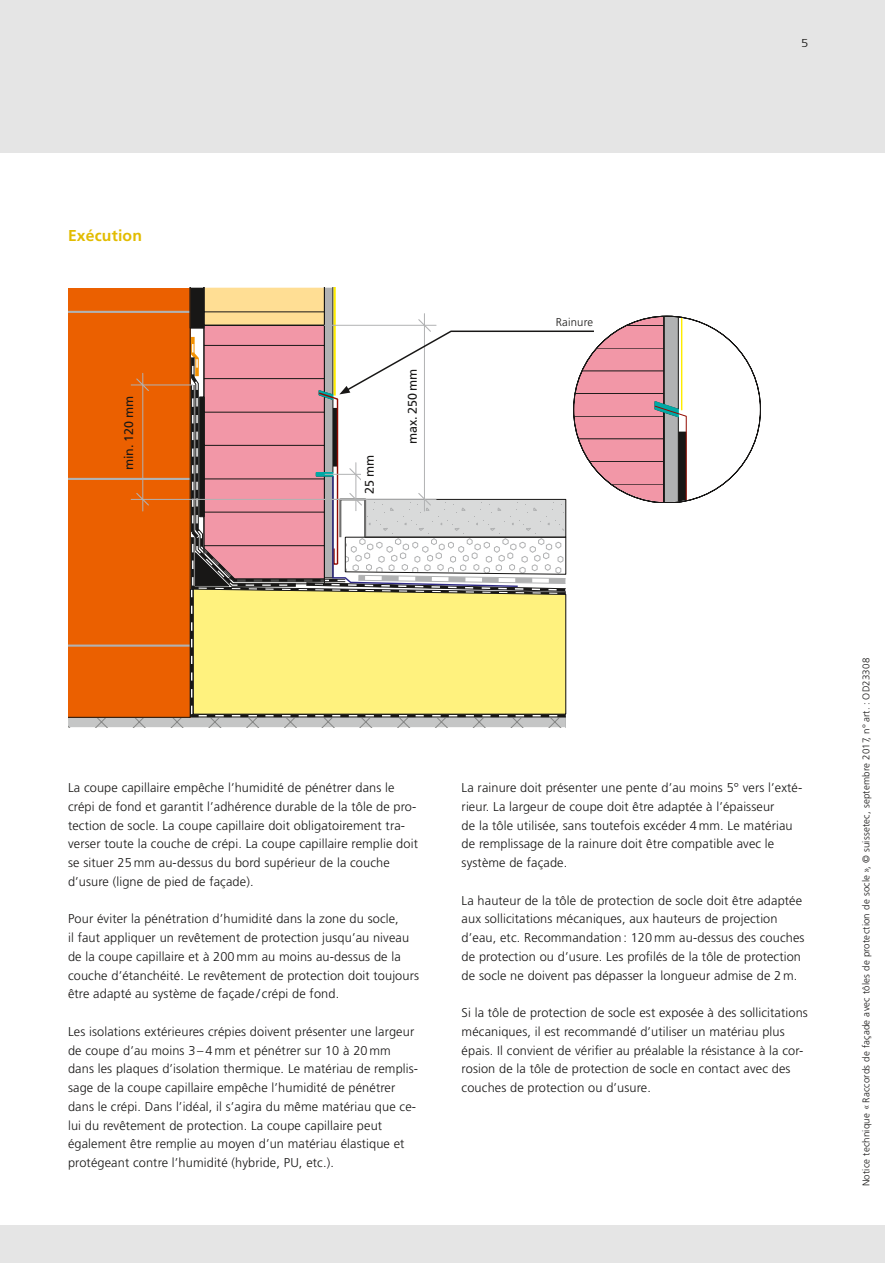
<style>
.page{position:relative;width:885px;height:1263px;background:#fff}
.page>*{position:absolute;margin:0;border:0;box-sizing:border-box;transform-origin:0 0}
.t1{font:700 15.75px "Frutiger LT Std";letter-spacing:.01em;color:#e2bc00}
.t2{font:300 12.75px/18.8px "Frutiger LT Std";letter-spacing:.01em;color:#181716}
.t3{font:12.45px "Frutiger";color:#181716}
.t4{font:300 11.55px "Frutiger LT Std";color:#181716;scale:1.14 1}
.t5{font:300 11.25px "Frutiger LT Std";letter-spacing:.02em;color:#181716}
.t6{font:300 9.75px "Frutiger LT Std";letter-spacing:.02em;color:#181716}
</style>
<div class="page">
<div style="left:0;top:0;width:884px;height:1263px;background:#e5e5e5"></div>
<div style="left:0;top:153px;width:884px;height:1072px;background:#fff"></div>
<svg style="left:68px;top:718px;width:498px;height:9px;background:#c0c1c1"></svg>
<div style="left:68px;top:288px;width:121px;height:430px;background:#eb6000"></div>
<svg style="left:189px;top:596px;width:377px;height:122px;background:#5b5550"></svg>
<div style="left:193px;top:596px;width:373px;height:118px;background:#fff27e"></div>
<hr style="left:131px;top:499px;width:234px;height:1px;background:#b1b2b3">
<svg style="left:135px;top:492px;width:15px;height:19px"></svg>
<hr style="left:142px;top:373px;width:1px;height:126px;background:#b1b2b3">
<svg style="left:135px;top:377px;width:15px;height:15px"></svg>
<hr style="left:131px;top:385px;width:62px;height:1px;background:#b1b2b3">
<svg style="left:189px;top:288px;width:571px;height:308px"></svg>
<p class="t4" style="left:801px;top:36px;width:8px">5</p>
<p class="t1" style="left:68px;top:227px;width:75px">Exécution</p>
<p class="t3" style="left:122px;top:470px;width:76px;rotate:-90deg">min. 120 mm</p>
<p class="t3" style="left:362px;top:494px;width:41px;rotate:-90deg">25 mm</p>
<p class="t3" style="left:405px;top:444px;width:77px;rotate:-90deg">max. 250 mm</p>
<p class="t5" style="left:555px;top:316px;width:39px">Rainure</p>
<p class="t2" style="left:68px;top:778px;width:351px">La coupe capillaire empêche l’humidité de pénétrer dans le crépi de fond et garantit l’adhérence durable de la tôle de pro&shy;tection de socle. La coupe capillaire doit obligatoirement tra&shy;verser toute la couche de crépi. La coupe capillaire remplie doit se situer 25 mm au-dessus du bord supérieur de la couche d’usure (ligne de pied de façade).</p>
<p class="t2" style="left:68px;top:910px;width:352px">Pour éviter la pénétration d’humidité dans la zone du socle,<br>il faut appliquer un revêtement de protection jusqu’au niveau de la coupe capillaire et à 200 mm au moins au-dessus de la couche d’étanchéité. Le revêtement de protection doit toujours être adapté au système de façade / crépi de fond.</p>
<p class="t2" style="left:68px;top:1022px;width:351px">Les isolations extérieures crépies doivent présenter une largeur de coupe d’au moins 3 – 4 mm et pénétrer sur 10 à 20 mm dans les plaques d’isolation thermique. Le matériau de remplis&shy;sage de la coupe capillaire empêche l’humidité de pénétrer dans le crépi. Dans l’idéal, il s’agira du même matériau que ce&shy;lui du revêtement de protection. La coupe capillaire peut également être remplie au moyen d’un matériau élastique et protégeant contre l’humidité (hybride, PU, etc.).</p>
<p class="t2" style="left:461px;top:778px;width:342px">La rainure doit présenter une pente d’au moins 5° vers l’exté&shy;rieur. La largeur de coupe doit être adaptée à l’épaisseur<br>de la tôle utilisée, sans toutefois excéder 4 mm. Le matériau de remplissage de la rainure doit être compatible avec le système de façade.</p>
<p class="t2" style="left:461px;top:891px;width:344px">La hauteur de la tôle de protection de socle doit être adaptée aux sollicitations mécaniques, aux hauteurs de projection d’eau, etc. Recommandation : 120 mm au-dessus des couches de protection ou d’usure. Les profilés de la tôle de protection de socle ne doivent pas dépasser la longueur admise de 2 m.</p>
<p class="t2" style="left:461px;top:1003px;width:347px">Si la tôle de protection de socle est exposée à des sollicitations mécaniques, il est recommandé d’utiliser un matériau plus épais. Il convient de vérifier au préalable la résistance à la cor&shy;rosion de la tôle de protection de socle en contact avec des couches de protection ou d’usure.</p>
<p class="t6" style="left:860px;top:1186px;width:530px;rotate:-90deg">Notice technique « Raccords de façade avec tôles de protection de socle », © suissetec, septembre 2017, n° art. : OD23308</p>
</div>
